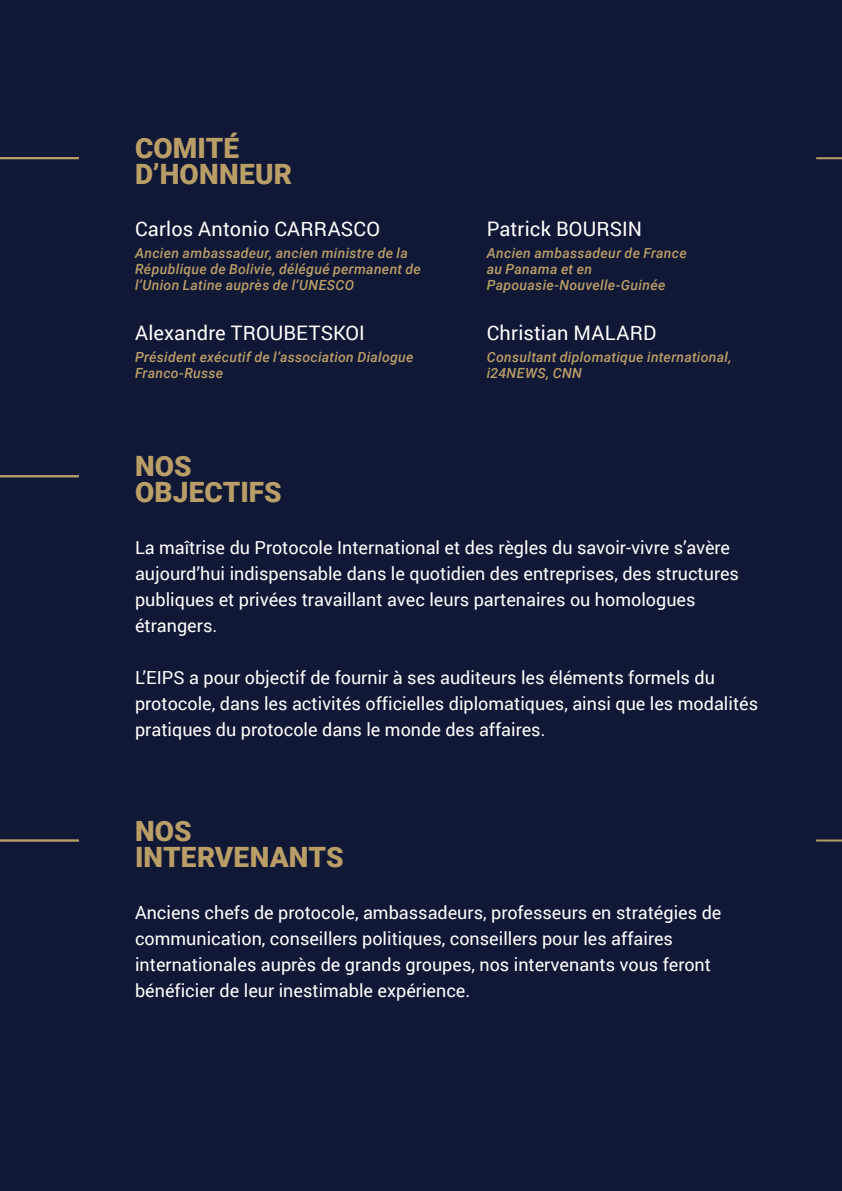
<style>
.page{position:relative;width:842px;height:1191px;background:#111836}
.page>*{position:absolute;margin:0;border:0;box-sizing:border-box;transform-origin:0 0}
.t1{font:900 28px/26px "Roboto";letter-spacing:.005em;color:#b99e67}
.t2{font:20px "Roboto";letter-spacing:.01em;color:#fff}
.t3{font:18px/26px "Roboto";color:#fff}
.t4{font:italic 500 14px/16px "Roboto";letter-spacing:.02em;color:#b99e67}
</style>
<div class="page">
<hr style="left:816px;top:157px;width:26px;height:2px;background:#b99e67">
<hr style="left:0;top:157px;width:79px;height:2px;background:#b99e67">
<hr style="left:0;top:475px;width:79px;height:2px;background:#b99e67">
<hr style="left:0;top:839px;width:79px;height:2px;background:#b99e67">
<hr style="left:816px;top:839px;width:26px;height:2px;background:#b99e67">
<h1 class="t1" style="left:135px;top:134px;width:159px">COMITÉ<br>D’HONNEUR</h1>
<p class="t2" style="left:135px;top:215px;width:246px">Carlos Antonio CARRASCO</p>
<p class="t4" style="left:135px;top:245px;width:287px">Ancien ambassadeur, ancien ministre de la<br>République de Bolivie, délégué permanent de l’Union Latine auprès de l’UNESCO</p>
<p class="t2" style="left:135px;top:319px;width:231px">Alexandre TROUBETSKOI</p>
<p class="t4" style="left:135px;top:349px;width:280px">Président exécutif de l’association Dialogue<br>Franco-Russe</p>
<p class="t2" style="left:487px;top:215px;width:157px">Patrick BOURSIN</p>
<p class="t4" style="left:487px;top:245px;width:201px">Ancien ambassadeur de France au Panama et en<br>Papouasie-Nouvelle-Guinée</p>
<p class="t2" style="left:487px;top:319px;width:171px">Christian MALARD</p>
<p class="t4" style="left:487px;top:349px;width:246px">Consultant diplomatique international, i24NEWS, CNN</p>
<h1 class="t1" style="left:135px;top:452px;width:148px">NOS<br>OBJECTIFS</h1>
<p class="t3" style="left:135px;top:534px;width:605px">La maîtrise du Protocole International et des règles du savoir-vivre s’avère aujourd’hui indispensable dans le quotidien des entreprises, des structures publiques et privées travaillant avec leurs partenaires ou homologues étrangers.</p>
<p class="t3" style="left:135px;top:664px;width:625px">L’EIPS a pour objectif de fournir à ses auditeurs les éléments formels du protocole, dans les activités officielles diplomatiques, ainsi que les modalités pratiques du protocole dans le monde des affaires.</p>
<h1 class="t1" style="left:135px;top:816px;width:210px">NOS<br>INTERVENANTS</h1>
<p class="t3" style="left:135px;top:898px;width:588px">Anciens chefs de protocole, ambassadeurs, professeurs en stratégies de communication, conseillers politiques, conseillers pour les affaires internationales auprès de grands groupes, nos intervenants vous feront bénéficier de leur inestimable expérience.</p>
</div>
